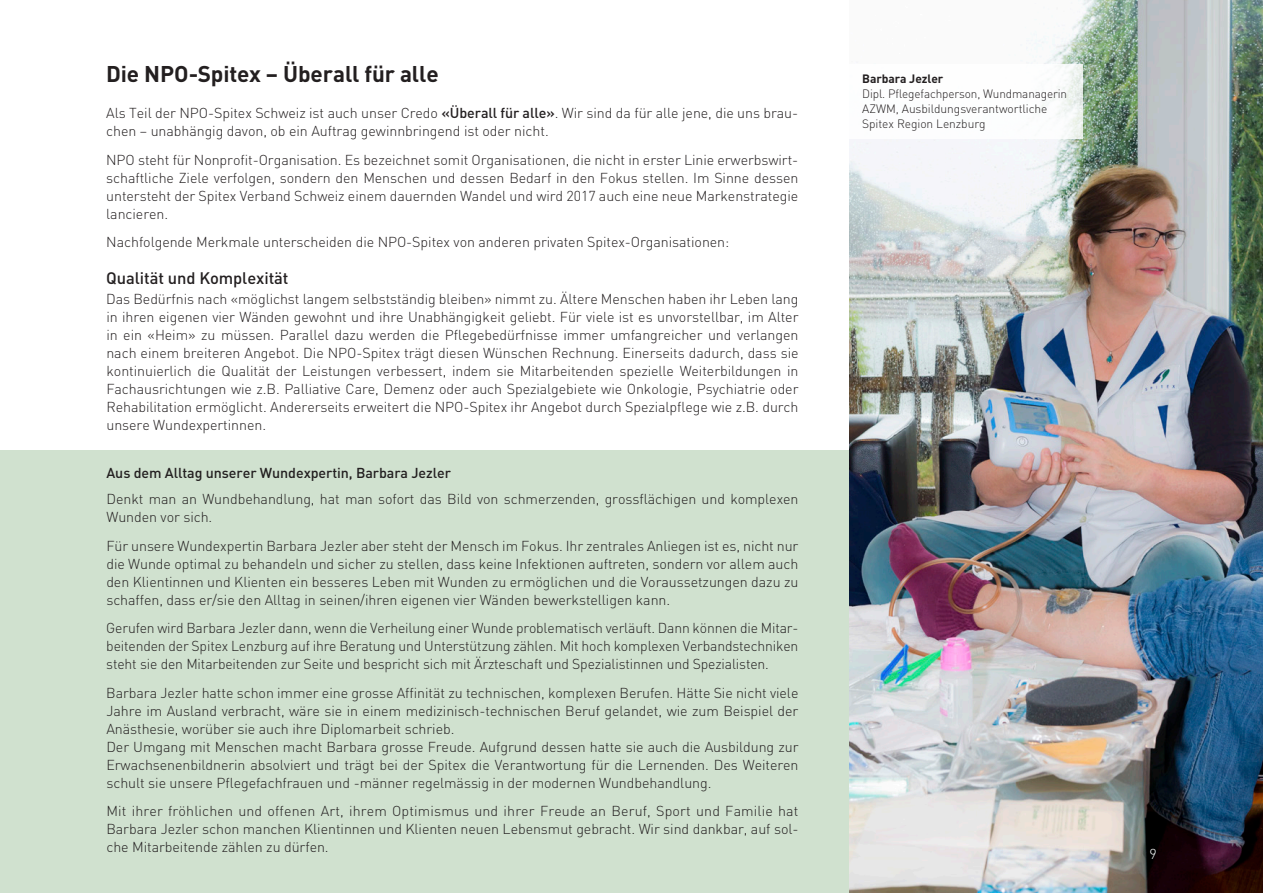
<style>
.page{position:relative;width:1263px;height:893px;background:#fff}
.page>*{position:absolute;margin:0;border:0;box-sizing:border-box;transform-origin:0 0}
.t1{font:700 22.5px "DIN";letter-spacing:-.005em;color:#231f20}
.t2{font:500 16.5px "DIN";letter-spacing:-.005em;color:#231f20}
.t3{font:300 14.25px/18px "DIN";letter-spacing:-.005em;color:#231f20;text-align:justify}
.t4{font:500 14.25px "DIN";letter-spacing:-.005em;color:#231f20}
.t5{font:300 14.25px "DIN";color:#fff}
.t6{font:300 12px/15px "DIN";letter-spacing:-.005em;color:#231f20}
.t7{font:700 12px "DIN";letter-spacing:-.005em;color:#231f20}
.s1{font-weight:500}
</style>
<div class="page">
<div style="left:0;top:451px;width:850px;height:442px;background:#d0e1cf"></div>
<img style="left:849px;top:0;width:414px;height:893px">
<div style="left:849px;top:64px;width:234px;height:75px;background:#fff"></div>
<h1 class="t1" style="left:106px;top:60px;width:334px">Die NPO-Spitex – Überall für alle</h1>
<p class="t3" style="left:106px;top:104px;width:694px">Als Teil der NPO-Spitex Schweiz ist auch unser Credo <span class="s1">«Überall für alle»</span>. Wir sind da für alle jene, die uns brau&shy;chen – unabhängig davon, ob ein Auftrag gewinnbringend ist oder nicht.</p>
<p class="t3" style="left:106px;top:151px;width:694px">NPO steht für Nonprofit-Organisation. Es bezeichnet somit Organisationen, die nicht in erster Linie erwerbswirt&shy;schaftliche Ziele verfolgen, sondern den Menschen und dessen Bedarf in den Fokus stellen. Im Sinne dessen untersteht der Spitex Verband Schweiz einem dauernden Wandel und wird 2017 auch eine neue Markenstrategie lancieren.</p>
<p class="t3" style="left:106px;top:233px;width:624px">Nachfolgende Merkmale unterscheiden die NPO-Spitex von anderen privaten Spitex-Organisationen:</p>
<p class="t2" style="left:106px;top:267px;width:184px">Qualität und Komplexität</p>
<p class="t3" style="left:106px;top:289px;width:694px">Das Bedürfnis nach «möglichst langem selbstständig bleiben» nimmt zu. Ältere Menschen haben ihr Leben lang in ihren eigenen vier Wänden gewohnt und ihre Unabhängigkeit geliebt. Für viele ist es unvorstellbar, im Alter in ein «Heim» zu müssen. Parallel dazu werden die Pflegebedürfnisse immer umfangreicher und verlangen nach einem breiteren Angebot. Die NPO-Spitex trägt diesen Wünschen Rechnung. Einerseits dadurch, dass sie kontinuierlich die Qualität der Leistungen verbessert, indem sie Mitarbeitenden spezielle Weiterbildungen in Fachausrichtungen wie z.B. Palliative Care, Demenz oder auch Spezialgebiete wie Onkologie, Psychiatrie oder Rehabilitation ermöglicht. Andererseits erweitert die NPO-Spitex ihr Angebot durch Spezialpflege wie z.B. durch unsere Wundexpertinnen.</p>
<p class="t4" style="left:106px;top:463px;width:346px">Aus dem Alltag unserer Wundexpertin, Barbara Jezler</p>
<p class="t3" style="left:106px;top:490px;width:694px">Denkt man an Wundbehandlung, hat man sofort das Bild von schmerzenden, grossflächigen und komplexen<br>Wunden vor sich.</p>
<p class="t3" style="left:106px;top:536px;width:694px">Für unsere Wundexpertin Barbara Jezler aber steht der Mensch im Fokus. Ihr zentrales Anliegen ist es, nicht nur die Wunde optimal zu behandeln und sicher zu stellen, dass keine Infektionen auftreten, sondern vor allem auch den Klientinnen und Klienten ein besseres Leben mit Wunden zu ermöglichen und die Voraussetzungen dazu zu schaffen, dass er/sie den Alltag in seinen/ihren eigenen vier Wänden bewerkstelligen kann.</p>
<p class="t3" style="left:106px;top:619px;width:694px">Gerufen wird Barbara Jezler dann, wenn die Verheilung einer Wunde problematisch verläuft. Dann können die Mitar&shy;beitenden der Spitex Lenzburg auf ihre Beratung und Unterstützung zählen. Mit hoch komplexen Verbandstechniken steht sie den Mitarbeitenden zur Seite und bespricht sich mit Ärzteschaft und Spezialistinnen und Spezialisten.</p>
<p class="t3" style="left:106px;top:683px;width:694px;text-align:left">Barbara Jezler hatte schon immer eine grosse Affinität zu technischen, komplexen Berufen. Hätte Sie nicht viele Jahre im Ausland verbracht, wäre sie in einem medizinisch-technischen Beruf gelandet, wie zum Beispiel der Anästhesie, worüber sie auch ihre Diplomarbeit schrieb.<br>Der Umgang mit Menschen macht Barbara grosse Freude. Aufgrund dessen hatte sie auch die Ausbildung zur Erwachsenenbildnerin absolviert und trägt bei der Spitex die Verantwortung für die Lernenden. Des Weiteren schult sie unsere Pflegefachfrauen und -männer regelmässig in der modernen Wundbehandlung.</p>
<p class="t3" style="left:106px;top:802px;width:694px">Mit ihrer fröhlichen und offenen Art, ihrem Optimismus und ihrer Freude an Beruf, Sport und Familie hat Barbara Jezler schon manchen Klientinnen und Klienten neuen Lebensmut gebracht. Wir sind dankbar, auf sol&shy;che Mitarbeitende zählen zu dürfen.</p>
<p class="t7" style="left:862px;top:71px;width:83px">Barbara Jezler</p>
<p class="t6" style="left:862px;top:86px;width:206px">Dipl. Pflegefachperson, Wundmanagerin<br>AZWM, Ausbildungsverantwortliche<br>Spitex Region Lenzburg</p>
<p class="t5" style="left:1149px;top:845px;width:9px">9</p>
</div>
